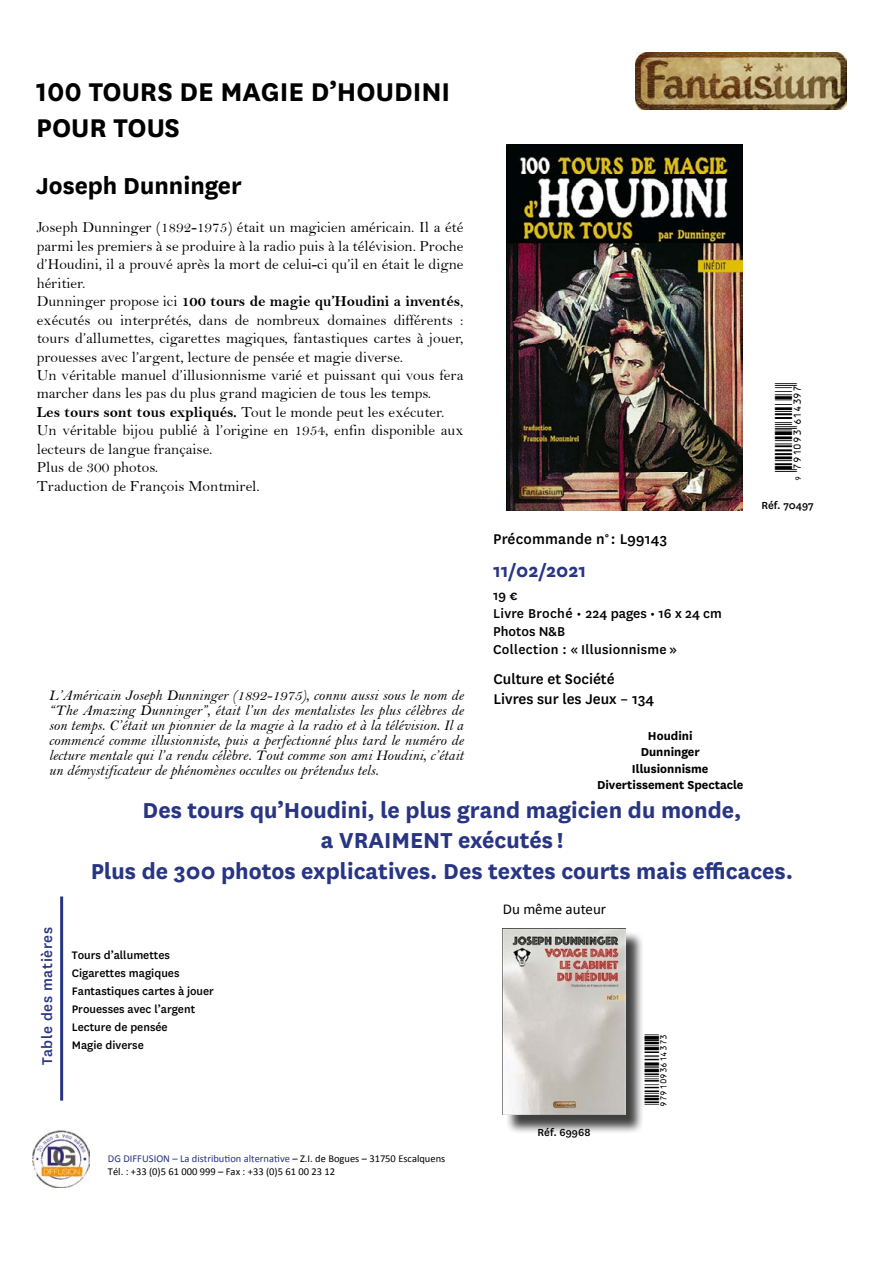
<style>
.page{position:relative;width:893px;height:1263px;background:#fff}
.page>*{position:absolute;margin:0;border:0;box-sizing:border-box;transform-origin:0 0}
.t1{font:700 30px/36px "National";color:#000}
.t2{font:700 27px "National";color:#000}
.t3{font:700 25.35px/30.3px "National";color:#283583;text-align:center}
.t4{font:700 21px "National";color:#283583}
.t5{font:19.5px "ID Automation UPCEANXS";color:#000}
.t6{font:500 16.5px/19.8px "National";color:#000}
.t7{font:500 16.5px "National";letter-spacing:.04em;color:#283583}
.t8{font:16.5px "ID Automation UPCEANXS";color:#000}
.t9{font:15.3px/18.5px "Bell";color:#000;text-align:justify}
.t10{font:15.3px "Bell MT Bold";color:#000}
.t11{font:15px/15px "Bell MT Italic";color:#000;text-align:justify}
.t12{font:500 15px/17.9px "National";letter-spacing:.02em;color:#000}
.t13{font:15px "Calibri";color:#000}
.t14{font:700 13.5px/16.2px "National";color:#000;text-align:center}
.t15{font:500 12.75px/18px "National";color:#000}
.t16{font:500 12px "National";color:#000}
.t17{font:10.5px/12.6px "Calibri";color:#000}
.s1{font-family:"Bell"}
.s2{font-family:"Bell MT Bold"}
.s3{color:#273486}
</style>
<div class="page">
<img style="left:33px;top:1130px;width:57px;height:57px">
<img style="left:636px;top:52px;width:210px;height:57px">
<img style="left:507px;top:144px;width:235px;height:367px">
<hr style="left:60px;top:896px;width:3px;height:204px;background:#283583">
<div style="left:505px;top:930px;width:139px;height:204px;background:#000;opacity:.75"></div>
<img style="left:503px;top:928px;width:122px;height:187px">
<h1 class="t1" style="left:36px;top:71px;width:416px">100 TOURS DE MAGIE D’HOUDINI<br>POUR TOUS</h1>
<h2 class="t2" style="left:36px;top:166px;width:207px">Joseph Dunninger</h2>
<p class="t9" style="left:37px;top:218px;width:428px">Joseph Dunninger (1892-1975) était un magicien américain. Il a été parmi les premiers à se produire à la radio puis à la télévision. Proche d’Houdini, il a prouvé après la mort de celui-ci qu’il en était le digne héritier.</p>
<p class="t10" style="left:37px;top:292px;width:428px"><span class="s1">Dunninger propose ici</span> 100 tours de magie qu’Houdini a inventés<span class="s1">,</span></p>
<p class="t9" style="left:37px;top:310px;width:428px;text-align:left">exécutés ou interprétés, dans de nombreux domaines différents : tours d’allumettes, cigarettes magiques, fantastiques cartes à jouer, prouesses avec l’argent, lecture de pensée et magie diverse.<br>Un véritable manuel d’illusionnisme varié et puissant qui vous fera marcher dans les pas du plus grand magicien de tous les temps.<br><span class="s2">Les tours sont tous expliqués.</span> Tout le monde peut les exécuter.<br>Un véritable bijou publié à l’origine en 1954, enfin disponible aux lecteurs de langue française.<br>Plus de 300 photos.<br>Traduction de François Montmirel.</p>
<p class="t6" style="left:493px;top:528px;width:176px">Précommande n° : L99143</p>
<h3 class="t4" style="left:493px;top:556px;width:94px">11/02/2021</h3>
<p class="t12" style="left:493px;top:586px;width:230px">19 €<br>Livre Broché • 224 pages • 16 x 24 cm<br>Photos N&amp;B<br>Collection : « Illusionnisme »</p>
<p class="t5" style="left:771px;top:485px;width:104px;rotate:-90deg">y(7JB0J3*QLONTR(</p>
<p class="t16" style="left:761px;top:497px;width:54px">Réf. 70497</p>
<p class="t6" style="left:493px;top:668px;width:162px">Culture et Société<br>Livres sur les Jeux – 134</p>
<p class="t14" style="left:597px;top:727px;width:148px">Houdini<br>Dunninger<br>Illusionnisme<br>Divertissement Spectacle</p>
<h3 class="t3" style="left:91px;top:793px;width:704px">Des tours qu’Houdini, le plus grand magicien du monde,<br>a VRAIMENT exécutés !<br>Plus de 300 photos explicatives. Des textes courts mais efficaces.</h3>
<p class="t11" style="left:49px;top:688px;width:416px">L’Américain Joseph Dunninger (1892-1975), connu aussi sous le nom de “The Amazing Dunninger”, était l’un des mentalistes les plus célèbres de son temps. C’était un pionnier de la magie à la radio et à la télévision. Il a commencé comme illusionniste, puis a perfectionné plus tard le numéro de lecture mentale qui l’a rendu célèbre. Tout comme son ami Houdini, c’était un démystificateur de phénomènes occultes ou prétendus tels.</p>
<p class="t7" style="left:36px;top:1065px;width:140px;rotate:-90deg">Table des matières</p>
<p class="t15" style="left:72px;top:945px;width:144px">Tours d’allumettes<br>Cigarettes magiques<br>Fantastiques cartes à jouer<br>Prouesses avec l’argent<br>Lecture de pensée<br>Magie diverse</p>
<p class="t17" style="left:108px;top:1152px;width:339px"><span class="s3">DG DIFFUSION – La distribution alternative</span> – Z.I. de Bogues – 31750 Escalquens<br>Tél. : +33 (0)5 61 000 999 – Fax : +33 (0)5 61 00 23 12</p>
<p class="t13" style="left:503px;top:899px;width:105px">Du même auteur</p>
<p class="t16" style="left:538px;top:1124px;width:54px">Réf. 69968</p>
<p class="t8" style="left:641px;top:1107px;width:74px;rotate:-90deg">9791093614373</p>
</div>
